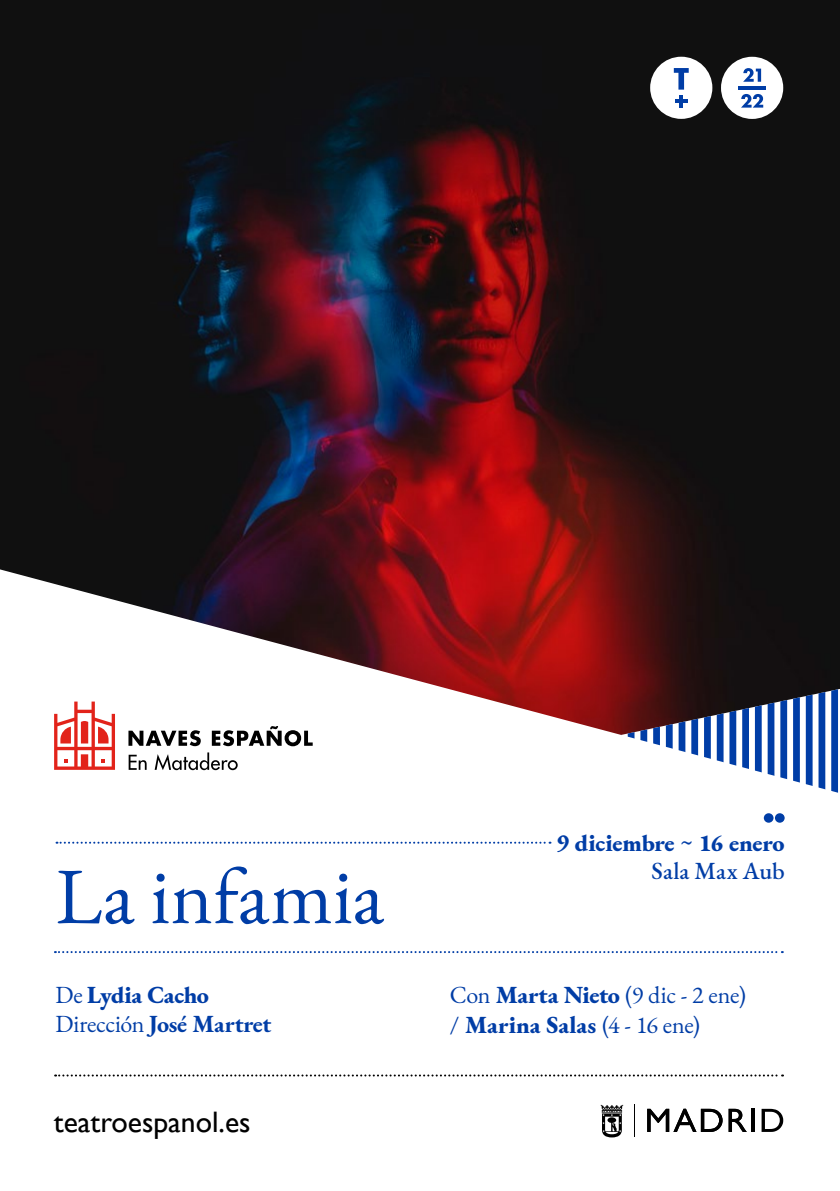
<style>
.page{position:relative;width:840px;height:1191px;background:#fff}
.page>*{position:absolute;margin:0;border:0;box-sizing:border-box;transform-origin:0 0}
.t1{font:80px "EB Garamond";letter-spacing:.005em;color:#003da6}
.t2{font:29.6px "Gill Sans";color:#000}
.t3{font:24px/30px "EB Garamond";letter-spacing:-.01em;color:#003da6}
.t4{font:800 24px/28.8px "EB Garamond";letter-spacing:-.01em;color:#003da6;text-align:right}
.s1{font-weight:800}
.s2{font-weight:700}
.s3{font-weight:500}
</style>
<div class="page">
<img style="left:0;top:0;width:839px;height:569px">
<svg style="left:0;top:569px;width:839px;height:224px"></svg>
<div style="left:720px;top:57px;width:62px;height:62px;background:#fff;border-radius:50%"></div>
<svg style="left:741px;top:94px;width:21px;height:14px"></svg>
<svg style="left:743px;top:68px;width:17px;height:14px"></svg>
<hr style="left:737px;top:86px;width:28px;height:4px;background:#003da6">
<div style="left:649px;top:57px;width:63px;height:62px;background:#fff;border-radius:50%"></div>
<svg style="left:673px;top:68px;width:15px;height:40px"></svg>
<hr style="left:674px;top:99px;width:13px;height:4px;background:#003da6">
<svg style="left:54px;top:700px;width:732px;height:438px"></svg>
<h1 class="t1" style="left:55px;top:844px;width:330px">La infamia</h1>
<p class="t3" style="left:55px;top:980px;width:217px;line-height:28.8px">De <span class="s1">Lydia Cacho<br></span>Dirección <span class="s2">José Martret</span></p>
<p class="t2" style="left:54px;top:1104px;width:198px">teatroespanol.es</p>
<p class="t4" style="left:555px;top:828px;width:230px">9 diciembre <span class="s3">~</span> 16 enero<br><span class="s3">Sala Max Aub</span></p>
<p class="t3" style="left:449px;top:980px;width:297px">Con <span class="s1">Marta Nieto</span> (9 dic - 2 ene) / <span class="s1">Marina Salas</span> (4 - 16 ene)</p>
</div>
